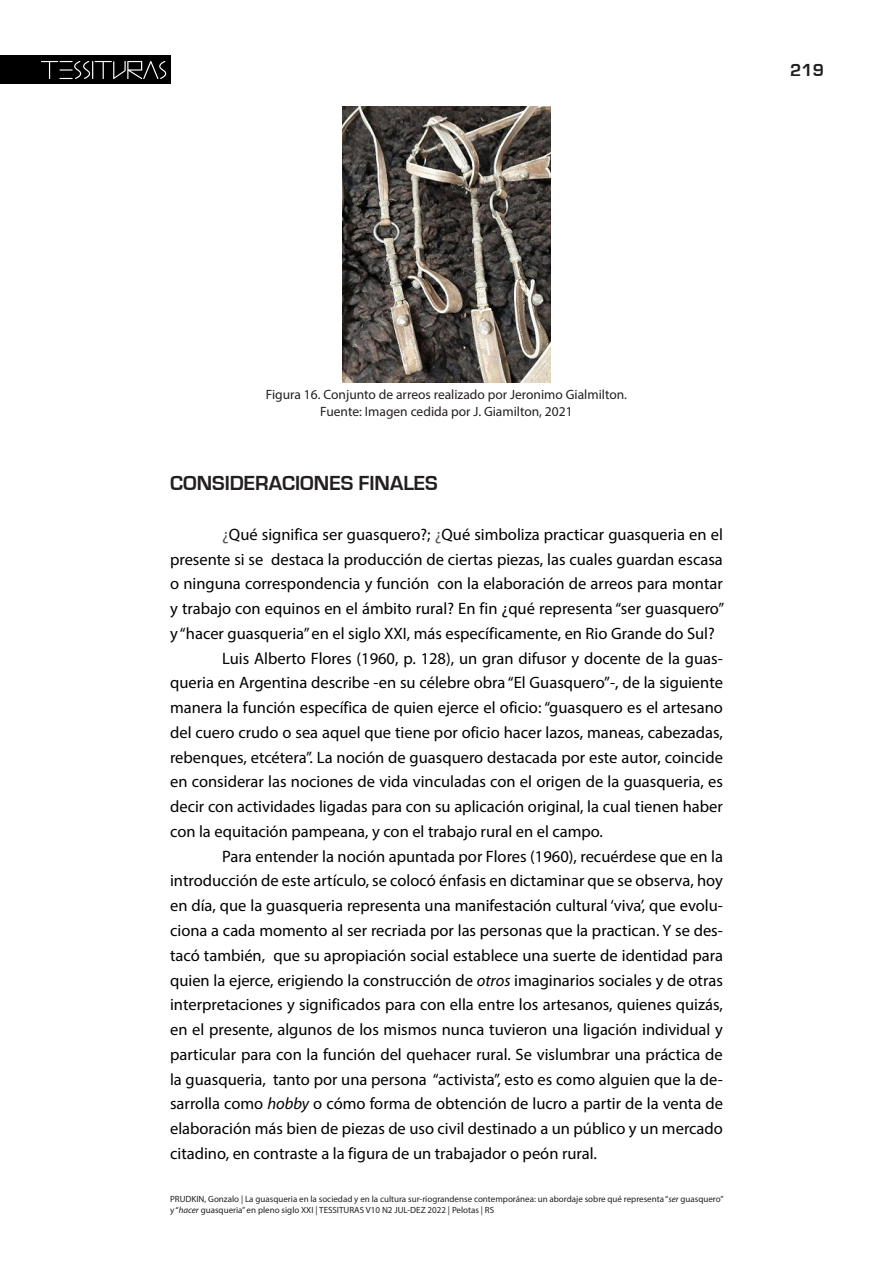
<style>
.page{position:relative;width:893px;height:1263px;background:#fff}
.page>*{position:absolute;margin:0;border:0;box-sizing:border-box;transform-origin:0 0}
.TES_Subtitulo{font:700 21px "Eurostile";color:#231f20}
.t1{font:700 18px "Eurostile";color:#231f20}
.Normal_wrd_1{font:16.5px/24.8px "Myriad Pro";color:#000;text-align:justify}
.Normal_wrd_1-2{font:13.5px "Myriad Pro";color:#231f20}
.t2{font:9px/10.5px "Myriad Pro";color:#231f20}
.s1{color:#4d5156}
.s2{font-style:italic}
</style>
<div class="page">
<div style="left:0;top:55px;width:170px;height:29px;background:#000"></div>
<svg style="left:41px;top:61px;width:125px;height:18px"></svg>
<img style="left:343px;top:106px;width:207px;height:277px">
<p class="t1" style="left:790px;top:61px;width:35px">219</p>
<p class="Normal_wrd_1-2" style="left:266px;top:386px;width:363px">Figura 16. Conjunto de arreos realizado por Jeronimo Gialmilton.</p>
<p class="Normal_wrd_1-2" style="left:320px;top:403px;width:254px">Fuente: Imagen cedida por J. Giamilton, 2021</p>
<p class="TES_Subtitulo" style="left:170px;top:472px;width:269px">CONSIDERACIONES FINALES</p>
<p class="Normal_wrd_1" style="left:170px;top:522px;width:556px;text-indent:52px"><span class="s1">¿</span>Qué significa ser guasquero?; <span class="s1">¿</span>Qué simboliza practicar guasqueria en el presente si se destaca la producción de ciertas piezas, las cuales guardan escasa o ninguna correspondencia y función con la elaboración de arreos para montar y trabajo con equinos en el ámbito rural? En fin ¿qué representa “ser guasquero” y “hacer guasqueria” en el siglo XXI, más específicamente, en Rio Grande do Sul?</p>
<p class="Normal_wrd_1" style="left:170px;top:645px;width:554px;text-indent:52px">Luis Alberto Flores (1960, p. 128), un gran difusor y docente de la guas&shy;queria en Argentina describe -en su célebre obra “El Guasquero”-, de la siguiente manera la función específica de quien ejerce el oficio: “guasquero es el artesano del cuero crudo o sea aquel que tiene por oficio hacer lazos, maneas, cabezadas, rebenques, etcétera”. La noción de guasquero destacada por este autor, coincide en considerar las nociones de vida vinculadas con el origen de la guasqueria, es decir con actividades ligadas para con su aplicación original, la cual tienen haber con la equitación pampeana, y con el trabajo rural en el campo.</p>
<p class="Normal_wrd_1" style="left:170px;top:843px;width:554px;text-indent:52px">Para entender la noción apuntada por Flores (1960), recuérdese que en la introducción de este artículo, se colocó énfasis en dictaminar que se observa, hoy en día, que la guasqueria representa una manifestación cultural ‘viva’, que evolu&shy;ciona a cada momento al ser recriada por las personas que la practican. Y se des&shy;tacó también, que su apropiación social establece una suerte de identidad para quien la ejerce, erigiendo la construcción de <span class="s2">otros</span> imaginarios sociales y de otras interpretaciones y significados para con ella entre los artesanos, quienes quizás, en el presente, algunos de los mismos nunca tuvieron una ligación individual y particular para con la función del quehacer rural. Se vislumbrar una práctica de la guasqueria, tanto por una persona “activista”, esto es como alguien que la de&shy;sarrolla como <span class="s2">hobby</span> o cómo forma de obtención de lucro a partir de la venta de elaboración más bien de piezas de uso civil destinado a un público y un mercado citadino, en contraste a la figura de un trabajador o peón rural.</p>
<p class="t2" style="left:170px;top:1194px;width:555px">PRUDKIN, Gonzalo | La guasqueria en la sociedad y en la cultura sur-riograndense contemporánea: un abordaje sobre qué representa “<span class="s2">ser</span> guasquero” y “<span class="s2">hacer</span> guasqueria” en pleno siglo XXI | TESSITURAS V10 N2 JUL-DEZ 2022 | Pelotas | RS</p>
</div>
